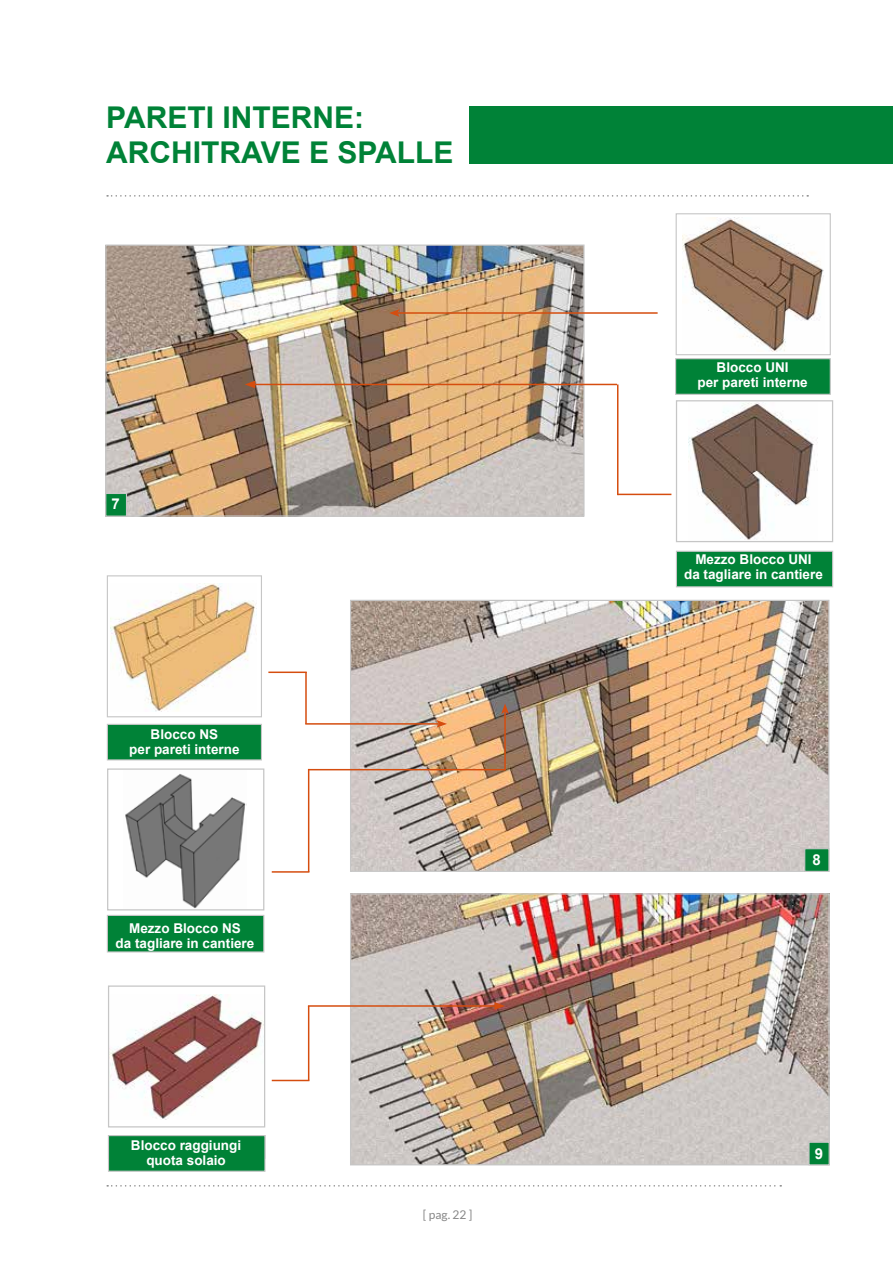
<style>
.page{position:relative;width:893px;height:1263px;background:#fff}
.page>*{position:absolute;margin:0;border:0;box-sizing:border-box;transform-origin:0 0}
.t1{font:700 30px/34.5px "Arial";color:#008237}
.t2{font:700 15px "Arial";color:#fff}
.t3{font:700 13.5px/15px "Arial";color:#fff;text-align:center}
.t4{font:12px "Lato";color:#878787}
</style>
<div class="page">
<svg style="left:107px;top:195px;width:701px;height:2px"></svg>
<img style="left:107px;top:246px;width:476px;height:269px">
<div style="left:105px;top:244px;width:480px;height:273px;border:1px solid #c6c6c6"></div>
<div style="left:105px;top:493px;width:22px;height:24px;background:#008237;border:1px solid #c6c6c6"></div>
<img style="left:682px;top:217px;width:142px;height:135px">
<div style="left:676px;top:213px;width:155px;height:142px;border:1px solid #c6c6c6"></div>
<hr style="left:618px;top:494px;width:53px;height:1px;background:#d54d0f">
<hr style="left:617px;top:384px;width:1px;height:111px;background:#d54d0f">
<img style="left:689px;top:402px;width:129px;height:138px">
<div style="left:676px;top:400px;width:157px;height:142px;border:1px solid #c6c6c6"></div>
<hr style="left:253px;top:384px;width:364px;height:1px;background:#d54d0f">
<svg style="left:245px;top:381px;width:10px;height:7px"></svg>
<hr style="left:397px;top:312px;width:261px;height:2px;background:#d54d0f">
<svg style="left:389px;top:309px;width:11px;height:8px"></svg>
<div style="left:470px;top:107px;width:423px;height:57px;background:#008237"></div>
<div style="left:675px;top:358px;width:156px;height:37px;background:#008237;border:1px solid #c6c6c6"></div>
<div style="left:676px;top:551px;width:157px;height:36px;background:#008237;border:1px solid #c6c6c6"></div>
<img style="left:352px;top:602px;width:475px;height:268px">
<div style="left:350px;top:600px;width:479px;height:272px;border:1px solid #c6c6c6"></div>
<div style="left:804px;top:848px;width:25px;height:24px;background:#008237;border:1px solid #c6c6c6"></div>
<img style="left:352px;top:895px;width:476px;height:268px">
<div style="left:350px;top:893px;width:480px;height:272px;border:1px solid #c6c6c6"></div>
<div style="left:808px;top:1142px;width:22px;height:23px;background:#008237;border:1px solid #c6c6c6"></div>
<img style="left:111px;top:584px;width:146px;height:127px">
<div style="left:107px;top:575px;width:155px;height:142px;border:1px solid #c6c6c6"></div>
<div style="left:107px;top:724px;width:155px;height:36px;background:#008237;border:1px solid #c6c6c6"></div>
<hr style="left:504px;top:711px;width:2px;height:59px;background:#d54d0f">
<svg style="left:501px;top:703px;width:8px;height:11px"></svg>
<hr style="left:305px;top:672px;width:2px;height:52px;background:#d54d0f">
<hr style="left:268px;top:671px;width:39px;height:2px;background:#d54d0f">
<hr style="left:305px;top:723px;width:134px;height:2px;background:#d54d0f">
<svg style="left:436px;top:720px;width:11px;height:8px"></svg>
<img style="left:110px;top:995px;width:153px;height:125px">
<div style="left:108px;top:985px;width:157px;height:142px;border:1px solid #c6c6c6"></div>
<div style="left:108px;top:1135px;width:158px;height:37px;background:#008237;border:1px solid #c6c6c6"></div>
<hr style="left:308px;top:769px;width:1px;height:103px;background:#d54d0f">
<hr style="left:272px;top:871px;width:37px;height:2px;background:#d54d0f">
<hr style="left:308px;top:769px;width:197px;height:1px;background:#d54d0f">
<img style="left:125px;top:774px;width:122px;height:134px">
<div style="left:107px;top:768px;width:157px;height:142px;border:1px solid #c6c6c6"></div>
<div style="left:107px;top:915px;width:157px;height:37px;background:#008237;border:1px solid #c6c6c6"></div>
<hr style="left:308px;top:1006px;width:1px;height:74px;background:#d54d0f">
<hr style="left:272px;top:1080px;width:37px;height:1px;background:#d54d0f">
<hr style="left:308px;top:1005px;width:189px;height:2px;background:#d54d0f">
<svg style="left:494px;top:1002px;width:11px;height:8px"></svg>
<svg style="left:107px;top:1185px;width:674px;height:1px"></svg>
<h1 class="t1" style="left:106px;top:101px;width:349px">PARETI INTERNE:<br>ARCHITRAVE E SPALLE</h1>
<p class="t2" style="left:111px;top:496px;width:10px">7</p>
<p class="t3" style="left:129px;top:727px;width:112px">Blocco NS<br>per pareti interne</p>
<p class="t3" style="left:116px;top:921px;width:140px">Mezzo Blocco NS<br>da tagliare in cantiere</p>
<p class="t3" style="left:119px;top:1138px;width:136px">Blocco NS (Normale)</p>
<p class="t3" style="left:131px;top:1138px;width:112px">Blocco raggiungi quota solaio</p>
<p class="t4" style="left:423px;top:1208px;width:51px">[ pag. 22 ]</p>
<p class="t3" style="left:697px;top:360px;width:112px">Blocco UNI<br>per pareti interne</p>
<p class="t3" style="left:684px;top:552px;width:140px">Mezzo Blocco UNI<br>da tagliare in cantiere</p>
<p class="t2" style="left:812px;top:851px;width:10px">8</p>
<p class="t2" style="left:815px;top:1145px;width:10px">9</p>
</div>
